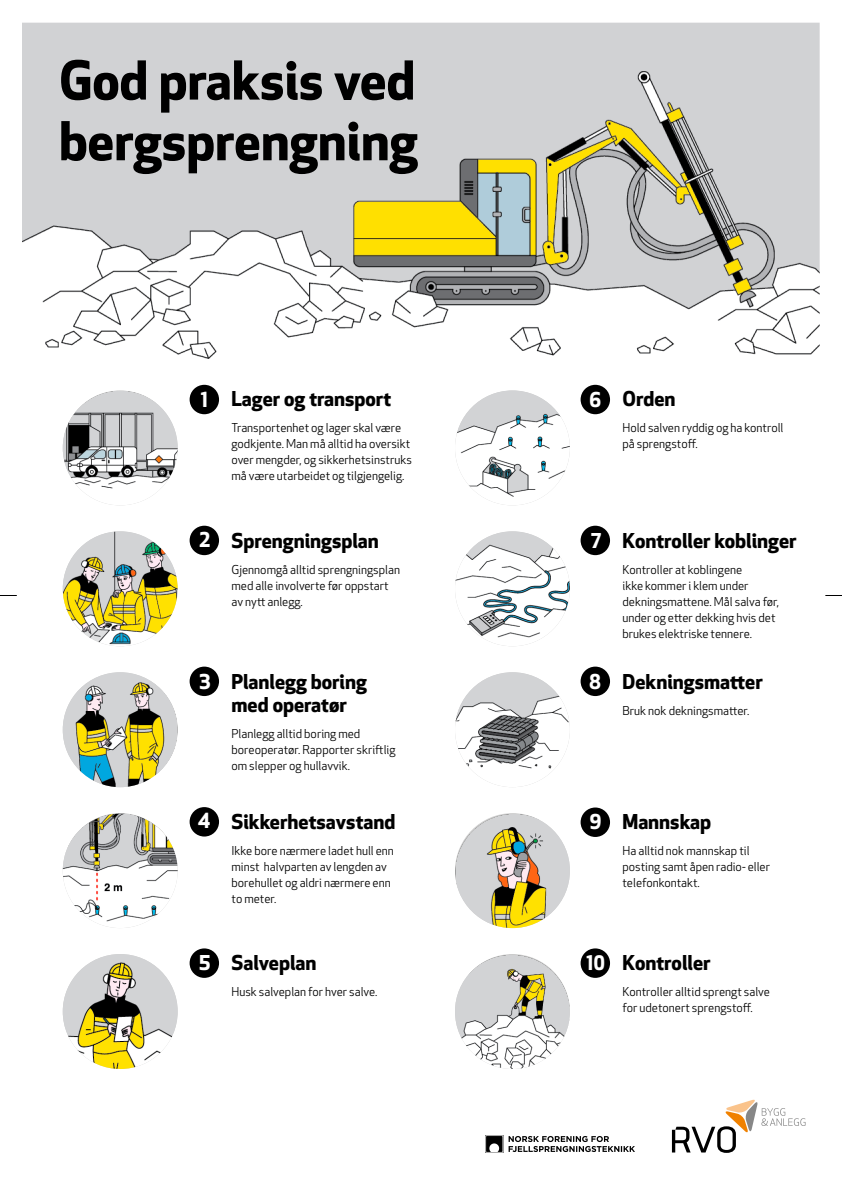
<style>
.page{position:relative;width:842px;height:1191px;background:#fff}
.page>*{position:absolute;margin:0;border:0;box-sizing:border-box;transform-origin:0 0}
.t1{font:700 52.2px/60.7px "Apex New";color:#000}
.t2{font:700 20px/23px "Apex New";color:#000}
.t3{font:700 20px "Apex New";color:#fff}
.t4{font:700 19.5px "Apex New";color:#fff}
.t5{font:12px/16px "Apex New";color:#000}
</style>
<div class="page">
<div style="left:190px;top:385px;width:29px;height:29px;background:#000;border-radius:50%"></div>
<div style="left:190px;top:526px;width:29px;height:29px;background:#000;border-radius:50%"></div>
<div style="left:190px;top:666px;width:29px;height:30px;background:#000;border-radius:50%"></div>
<div style="left:190px;top:807px;width:29px;height:29px;background:#000;border-radius:50%"></div>
<div style="left:190px;top:948px;width:29px;height:30px;background:#000;border-radius:50%"></div>
<div style="left:581px;top:385px;width:29px;height:29px;background:#000;border-radius:50%"></div>
<div style="left:581px;top:526px;width:29px;height:29px;background:#000;border-radius:50%"></div>
<div style="left:581px;top:666px;width:29px;height:30px;background:#000;border-radius:50%"></div>
<div style="left:581px;top:807px;width:29px;height:30px;background:#000;border-radius:50%"></div>
<div style="left:581px;top:948px;width:29px;height:30px;background:#000;border-radius:50%"></div>
<svg style="left:672px;top:1099px;width:133px;height:53px"></svg>
<img style="left:485px;top:1135px;width:149px;height:17px">
<img style="left:63px;top:390px;width:115px;height:115px;border-radius:57px">
<img style="left:63px;top:531px;width:115px;height:115px;border-radius:57px">
<img style="left:455px;top:531px;width:115px;height:115px;border-radius:57px">
<img style="left:455px;top:672px;width:115px;height:115px;border-radius:57px">
<img style="left:455px;top:813px;width:115px;height:115px;border-radius:57px">
<img style="left:63px;top:672px;width:115px;height:115px;border-radius:57px">
<img style="left:63px;top:813px;width:115px;height:115px;border-radius:57px">
<img style="left:63px;top:954px;width:115px;height:115px;border-radius:57px">
<img style="left:455px;top:954px;width:115px;height:115px;border-radius:57px">
<img style="left:455px;top:390px;width:115px;height:115px;border-radius:57px">
<svg style="left:825px;top:595px;width:17px;height:1px"></svg>
<svg style="left:0;top:595px;width:17px;height:1px"></svg>
<img style="left:23px;top:23px;width:797px;height:336px">
<h1 class="t1" style="left:59px;top:48px;width:360px">God praksis ved bergsprengning</h1>
<h2 class="t3" style="left:201px;top:385px;width:9px">1</h2>
<h2 class="t3" style="left:199px;top:525px;width:13px">2</h2>
<h2 class="t2" style="left:231px;top:386px;width:161px">Lager og transport</h2>
<p class="t5" style="left:231px;top:420px;width:182px">Transportenhet og lager skal være godkjente. Man må alltid ha oversikt over mengder, og sikkerhetsinstruks må være utarbeidet og tilgjengelig.</p>
<h2 class="t2" style="left:231px;top:528px;width:149px">Sprengningsplan</h2>
<p class="t5" style="left:231px;top:561px;width:170px">Gjennomgå alltid sprengningsplan med alle involverte før oppstart av nytt anlegg.</p>
<h2 class="t3" style="left:199px;top:667px;width:13px">3</h2>
<h2 class="t2" style="left:231px;top:669px;width:137px">Planlegg boring med operatør</h2>
<p class="t5" style="left:231px;top:725px;width:166px">Planlegg alltid boring med boreoperatør. Rapporter skriftlig om slepper og hullavvik.</p>
<h2 class="t3" style="left:198px;top:806px;width:14px">4</h2>
<h2 class="t2" style="left:231px;top:809px;width:165px">Sikkerhetsavstand</h2>
<p class="t5" style="left:231px;top:842px;width:164px">Ikke bore nærmere ladet hull enn minst halvparten av lengden av borehullet og aldri nærmere enn to meter.</p>
<h2 class="t3" style="left:199px;top:948px;width:13px">5</h2>
<h2 class="t2" style="left:231px;top:950px;width:86px">Salveplan</h2>
<p class="t5" style="left:231px;top:983px;width:148px">Husk salveplan for hver salve.</p>
<h2 class="t3" style="left:589px;top:385px;width:14px">6</h2>
<h2 class="t2" style="left:622px;top:386px;width:55px">Orden</h2>
<p class="t5" style="left:622px;top:420px;width:162px">Hold salven ryddig og ha kontroll på sprengstoff.</p>
<h2 class="t3" style="left:591px;top:526px;width:12px">7</h2>
<h2 class="t3" style="left:589px;top:667px;width:13px">8</h2>
<h2 class="t2" style="left:622px;top:528px;width:176px">Kontroller koblinger</h2>
<p class="t5" style="left:622px;top:561px;width:158px">Kontroller at koblingene<br>ikke kommer i klem under dekningsmattene. Mål salva før, under og etter dekking hvis det brukes elektriske tennere.</p>
<h2 class="t2" style="left:622px;top:669px;width:142px">Dekningsmatter</h2>
<p class="t5" style="left:622px;top:702px;width:129px">Bruk nok dekningsmatter.</p>
<h2 class="t3" style="left:590px;top:807px;width:14px">9</h2>
<h2 class="t2" style="left:622px;top:809px;width:90px">Mannskap</h2>
<p class="t5" style="left:622px;top:842px;width:149px">Ha alltid nok mannskap til posting samt åpen radio- eller telefonkontakt.</p>
<h3 class="t4" style="left:586px;top:949px;width:20px">10</h3>
<h2 class="t2" style="left:622px;top:950px;width:90px">Kontroller</h2>
<p class="t5" style="left:622px;top:983px;width:149px">Kontroller alltid sprengt salve for udetonert sprengstoff.</p>
</div>
